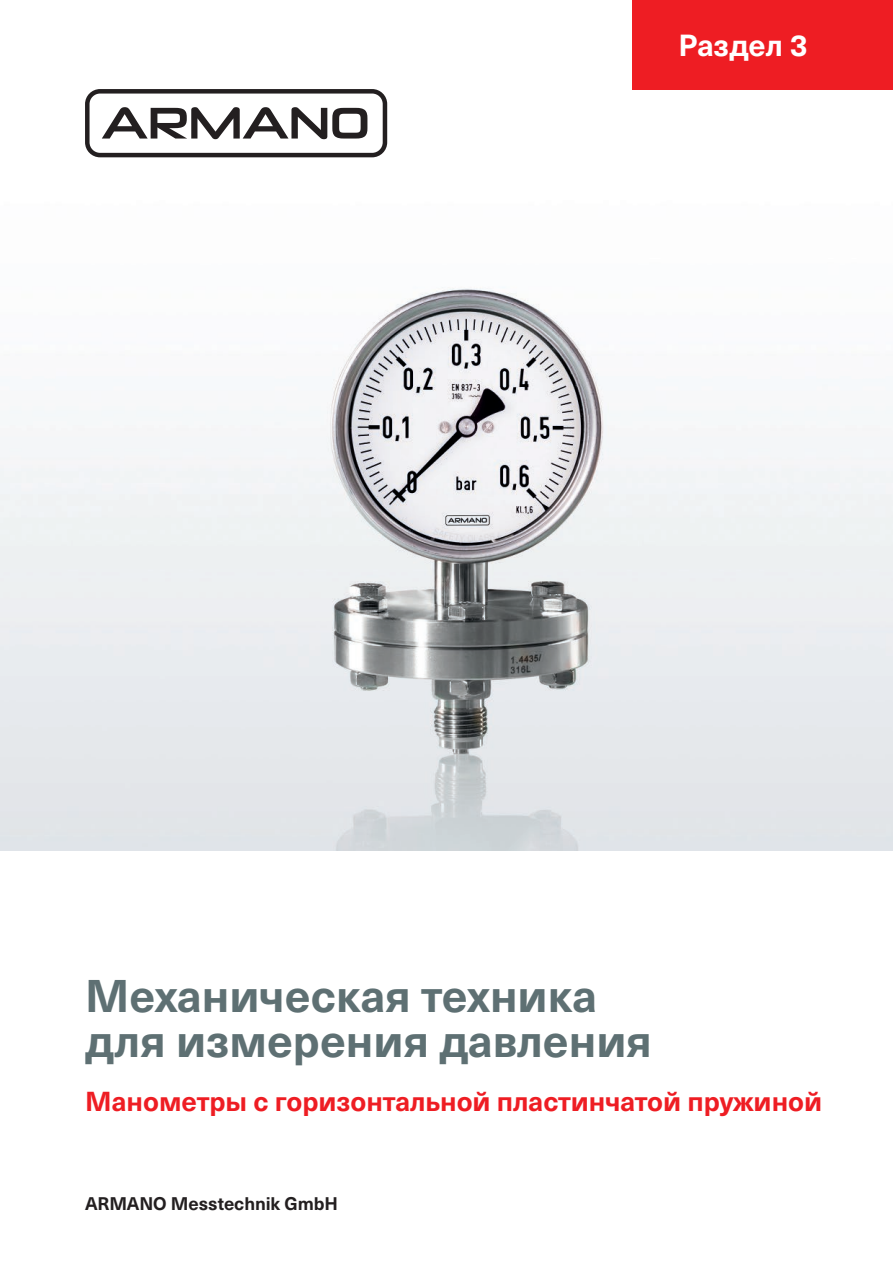
<style>
.page{position:relative;width:893px;height:1263px;background:#fff}
.page>*{position:absolute;margin:0;border:0;box-sizing:border-box;transform-origin:0 0}
.t1{font:700 45px/45px "Neue Haas Unica W1 G";color:#5e7073}
.t2{font:700 30px "Neue Haas Unica W1 G";color:#fff}
.t3{font:700 27px "Neue Haas Unica W1 G";color:#ee1d23}
.t4{font:700 18px "Neue Haas Unica W1 G";letter-spacing:-.005em;color:#231f20}
</style>
<div class="page">
<img style="left:0;top:104px;width:893px;height:746px">
<div style="left:85px;top:89px;width:302px;height:68px;border:4px solid #231f20;border-radius:13px"></div>
<svg style="left:102px;top:107px;width:265px;height:32px"></svg>
<div style="left:633px;top:0;width:260px;height:89px;background:#ee1d23"></div>
<p class="t2" style="left:679px;top:23px;width:131px">Раздел 3</p>
<h1 class="t1" style="left:85px;top:971px;width:568px">Механическая техника для измерения давления</h1>
<p class="t3" style="left:85px;top:1081px;width:738px">Манометры с горизонтальной пластинчатой пружиной</p>
<p class="t4" style="left:85px;top:1190px;width:254px">ARMANO Messtechnik GmbH</p>
</div>
